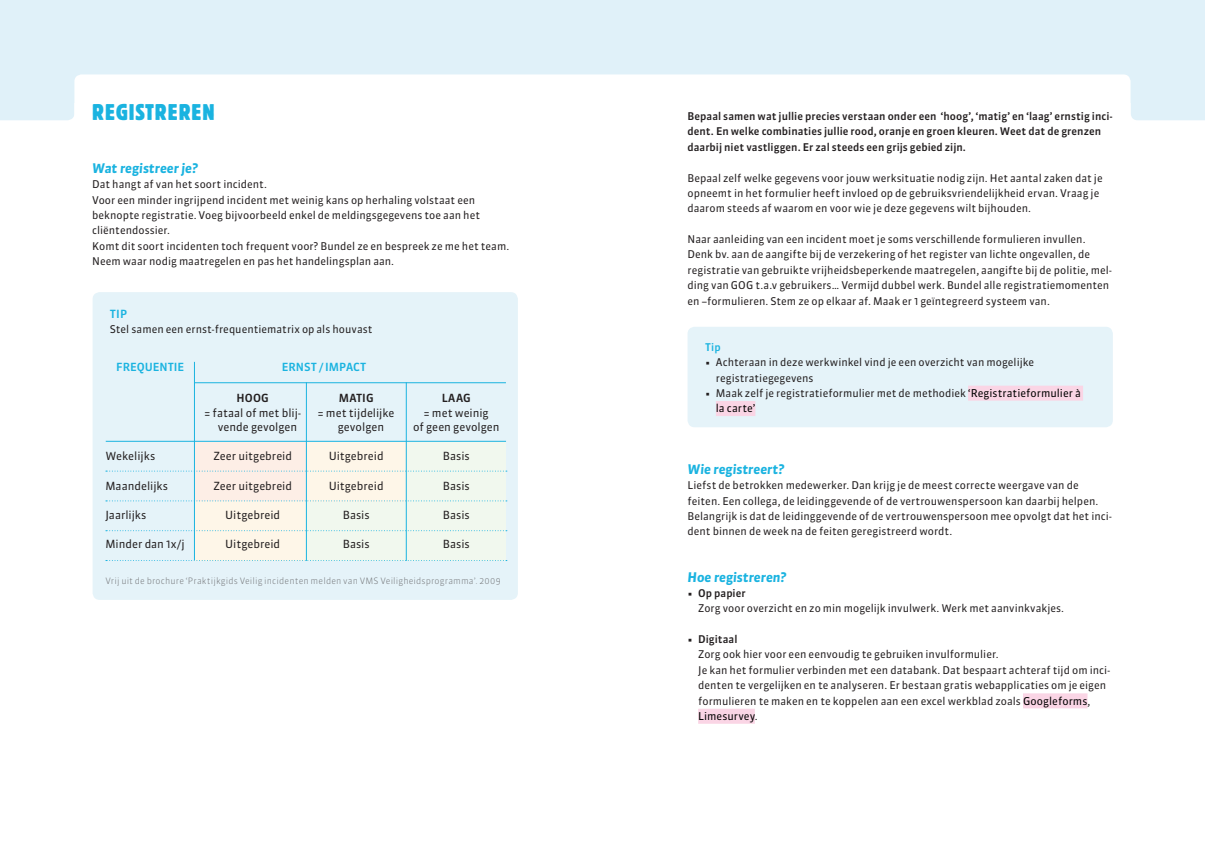
<style>
.page{position:relative;width:1205px;height:851px;background:#fff}
.page>*{position:absolute;margin:0;border:0;box-sizing:border-box;transform-origin:0 0}
.t1{font:condensed 22.5px "Block BE";letter-spacing:.05em;color:#1ab3e0}
.t2{font:italic 700 13.25px "Sanuk";color:#1ab3e0}
.t3{font:500 11.25px "Sanuk";color:#1ab3e0}
.t4{font:11.12px/14.5px "Sanuk";color:#231f20}
.t5{font:500 11.12px "Sanuk";color:#1ab3e0}
.t6{font:500 11.12px "Sanuk";letter-spacing:.005em;color:#231f20}
.t7{font:10.75px "Sanuk";letter-spacing:.005em;color:#000}
.t8{font:10.62px/15.4px "Sanuk";letter-spacing:.005em;color:#231f20}
.t9{font:500 10.62px/15.4px "Sanuk";letter-spacing:.005em;color:#231f20}
.t10{font:500 10.62px "Sanuk";color:#1ab3e0}
.t11{font:300 8.75px "Sanuk";letter-spacing:.015em;color:#76787b}
.s1{font-size:10.75px;color:#000}
.s2{font-size:10.62px;color:#231f20}
</style>
<div class="page">
<div style="left:602px;top:0;width:539px;height:103px;background:#e0f1f9"></div>
<div style="left:55px;top:0;width:547px;height:103px;background:#e0f1f9"></div>
<div style="left:1130px;top:0;width:75px;height:120px;background:#e0f1f9"></div>
<div style="left:0;top:0;width:74px;height:120px;background:#e0f1f9"></div>
<div style="left:74px;top:74px;width:1056px;height:85px;background:#fff;border-radius:7px"></div>
<div style="left:93px;top:292px;width:425px;height:307px;background:#e5f3f9;border-radius:7px"></div>
<div style="left:687px;top:327px;width:426px;height:100px;background:#e5f3f9;border-radius:7px"></div>
<div style="left:194px;top:441px;width:112px;height:60px;background:#fdeee6"></div>
<div style="left:194px;top:501px;width:112px;height:60px;background:#fef6e8"></div>
<div style="left:306px;top:501px;width:100px;height:60px;background:#f1f8ee"></div>
<div style="left:406px;top:441px;width:100px;height:120px;background:#f1f8ee"></div>
<div style="left:307px;top:441px;width:99px;height:60px;background:#fef6e8"></div>
<div style="left:968px;top:385px;width:115px;height:15px;background:#fad5e5"></div>
<div style="left:716px;top:401px;width:39px;height:15px;background:#fad5e5"></div>
<div style="left:1023px;top:693px;width:64px;height:15px;background:#fad5e5"></div>
<div style="left:698px;top:708px;width:57px;height:15px;background:#fad5e5"></div>
<hr style="left:106px;top:441px;width:400px;height:1px;background:#1ab3e0">
<svg style="left:106px;top:470px;width:401px;height:1px"></svg>
<svg style="left:106px;top:500px;width:401px;height:1px"></svg>
<hr style="left:195px;top:382px;width:311px;height:1px;background:#1ab3e0">
<hr style="left:194px;top:362px;width:1px;height:198px;background:#1ab3e0">
<hr style="left:306px;top:382px;width:1px;height:179px;background:#1ab3e0">
<hr style="left:406px;top:382px;width:1px;height:179px;background:#1ab3e0">
<svg style="left:106px;top:530px;width:401px;height:1px"></svg>
<svg style="left:106px;top:560px;width:401px;height:1px"></svg>
<h1 class="t1" style="left:92px;top:99px;width:124px">REGISTREREN</h1>
<p class="t2" style="left:92px;top:160px;width:107px">Wat registreer je?</p>
<p class="t8" style="left:92px;top:177px;width:419px">Dat hangt af van het soort incident.<br>Voor een minder ingrijpend incident met weinig kans op herhaling volstaat een beknopte registratie. Voeg bijvoorbeeld enkel de meldingsgegevens toe aan het cliëntendossier.<br>Komt dit soort incidenten toch frequent voor? Bundel ze en bespreek ze me het team.<br>Neem waar nodig maatregelen en pas het handelingsplan aan.</p>
<p class="t3" style="left:110px;top:306px;width:19px">TIP</p>
<p class="t8" style="left:110px;top:321px;width:264px">Stel samen een ernst-frequentiematrix op als houvast</p>
<p class="t5" style="left:116px;top:359px;width:69px">FREQUENTIE</p>
<p class="t5" style="left:282px;top:359px;width:86px">ERNST / IMPACT</p>
<p class="t4" style="left:105px;top:449px;width:51px">Wekelijks</p>
<p class="t4" style="left:105px;top:478px;width:64px">Maandelijks</p>
<p class="t4" style="left:105px;top:507px;width:43px">Jaarlijks</p>
<p class="t4" style="left:105px;top:536px;width:81px">Minder dan 1x/j</p>
<p class="t6" style="left:237px;top:391px;width:34px">HOOG</p>
<p class="t4" style="left:218px;top:405px;width:85px;text-indent:-13px">= fataal of met blij&shy;vende gevolgen</p>
<p class="t4" style="left:213px;top:449px;width:80px">Zeer uitgebreid</p>
<p class="t4" style="left:213px;top:478px;width:80px">Zeer uitgebreid</p>
<p class="t4" style="left:225px;top:507px;width:57px">Uitgebreid</p>
<p class="t4" style="left:225px;top:536px;width:57px">Uitgebreid</p>
<p class="t6" style="left:339px;top:391px;width:36px">MATIG</p>
<p class="t4" style="left:338px;top:405px;width:58px;text-indent:-20px">= met tijdelijke gevolgen</p>
<p class="t4" style="left:329px;top:449px;width:57px">Uitgebreid</p>
<p class="t4" style="left:329px;top:478px;width:57px">Uitgebreid</p>
<p class="t4" style="left:343px;top:507px;width:28px">Basis</p>
<p class="t4" style="left:343px;top:536px;width:28px">Basis</p>
<p class="t6" style="left:442px;top:391px;width:31px">LAAG</p>
<p class="t4" style="left:413px;top:405px;width:88px;text-align:center">= met weinig<br>of geen gevolgen</p>
<p class="t4" style="left:443px;top:449px;width:28px">Basis</p>
<p class="t4" style="left:443px;top:478px;width:28px">Basis</p>
<p class="t4" style="left:443px;top:507px;width:28px">Basis</p>
<p class="t4" style="left:443px;top:536px;width:28px">Basis</p>
<p class="t11" style="left:105px;top:575px;width:397px">Vrij uit de brochure ‘Praktijkgids Veilig incidenten melden van VMS Veiligheidsprogramma’. 2009</p>
<p class="t9" style="left:687px;top:108px;width:426px">Bepaal samen wat jullie precies verstaan onder een ‘hoog’, ‘matig’ en ‘laag’ ernstig inci&shy;dent. En welke combinaties jullie rood, oranje en groen kleuren. Weet dat de grenzen daarbij niet vastliggen. Er zal steeds een grijs gebied zijn.</p>
<p class="t8" style="left:687px;top:170px;width:417px">Bepaal zelf welke gegevens voor jouw werksituatie nodig zijn. Het aantal zaken dat je opneemt in het formulier heeft invloed op de gebruiksvriendelijkheid ervan. Vraag je daarom steeds af waarom en voor wie je deze gegevens wilt bijhouden.</p>
<p class="t8" style="left:687px;top:231px;width:426px">Naar aanleiding van een incident moet je soms verschillende formulieren invullen.<br>Denk bv. aan de aangifte bij de verzekering of het register van lichte ongevallen, de registratie van gebruikte vrijheidsbeperkende maatregelen, aangifte bij de politie, mel&shy;ding van GOG t.a.v gebruikers… Vermijd dubbel werk. Bundel alle registratiemomenten en –formulieren. Stem ze op elkaar af. Maak er 1 geïntegreerd systeem van.</p>
<p class="t10" style="left:705px;top:340px;width:17px">Tip</p>
<p class="t8" style="left:716px;top:354px;width:320px;text-indent:-11px">• Achteraan in deze werkwinkel vind je een overzicht van mogelijke registratiegegevens</p>
<p class="t8" style="left:705px;top:385px;width:377px">• Maak zelf je registratieformulier met de methodiek <span class="s1">‘Registratieformulier à</span></p>
<p class="t7" style="left:716px;top:401px;width:41px">la carte’</p>
<p class="t2" style="left:687px;top:460px;width:98px">Wie registreert?</p>
<p class="t8" style="left:687px;top:477px;width:426px">Liefst de betrokken medewerker. Dan krijg je de meest correcte weergave van de feiten. Een collega, de leidinggevende of de vertrouwenspersoon kan daarbij helpen.<br>Belangrijk is dat de leidinggevende of de vertrouwenspersoon mee opvolgt dat het inci&shy;dent binnen de week na de feiten geregistreerd wordt.</p>
<p class="t2" style="left:687px;top:568px;width:100px">Hoe registreren?</p>
<p class="t9" style="left:687px;top:585px;width:60px">• Op papier</p>
<p class="t8" style="left:698px;top:600px;width:367px">Zorg voor overzicht en zo min mogelijk invulwerk. Werk met aanvinkvakjes.</p>
<p class="t9" style="left:687px;top:631px;width:51px">• Digitaal</p>
<p class="t8" style="left:698px;top:646px;width:413px">Zorg ook hier voor een eenvoudig te gebruiken invulformulier.<br>Je kan het formulier verbinden met een databank. Dat bespaart achteraf tijd om inci&shy;denten te vergelijken en te analyseren. Er bestaan gratis webapplicaties om je eigen formulieren te maken en te koppelen aan een excel werkblad zoals <span class="s1">Googleforms</span>,</p>
<p class="t7" style="left:698px;top:709px;width:61px">Limesurvey<span class="s2">.</span></p>
</div>
